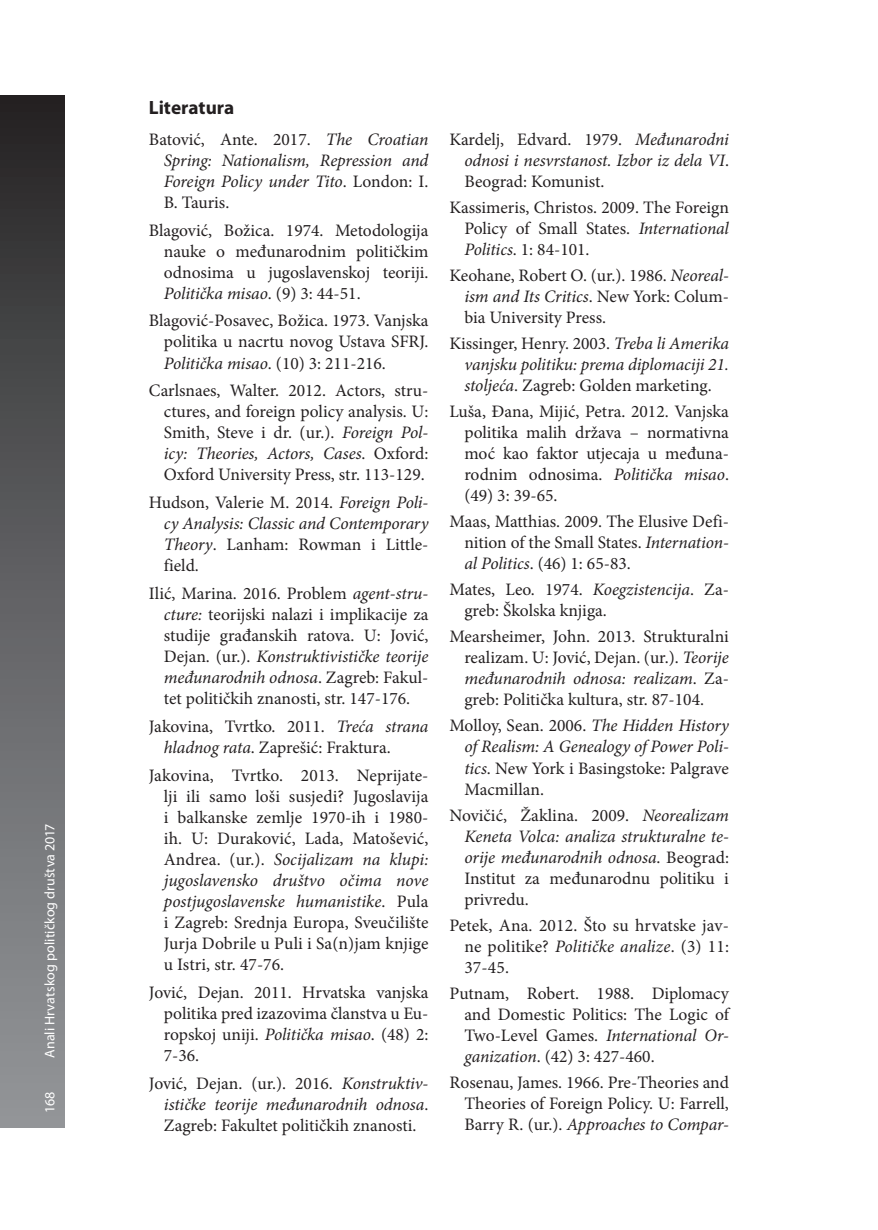
<style>
.page{position:relative;width:878px;height:1230px;background:#fff}
.page>*{position:absolute;margin:0;border:0;box-sizing:border-box;transform-origin:0 0}
.t1{font:700 19.25px "Myriad Pro";color:#231f20}
.t2{font:17.5px/21px "Minion Pro";color:#231f20;text-align:justify}
.t3{font:italic 17.5px/21px "Minion Pro";letter-spacing:-.01em;color:#231f20;text-align:justify}
.t4{font:14px "Myriad Pro";letter-spacing:.005em;color:#fff}
.s1{font-style:normal}
.s2{font-style:italic}
</style>
<div class="page">
<div style="left:0;top:95px;width:64px;height:1032px;background:linear-gradient(to bottom,#292728,#979a9d)"></div>
<p class="t4" style="left:41px;top:1057px;width:236px;rotate:-90deg">Anali Hrvatskog političkog društva 2017</p>
<p class="t4" style="left:41px;top:1112px;width:23px;rotate:-90deg">168</p>
<p class="t1" style="left:149px;top:95px;width:87px">Literatura</p>
<p class="t3" style="left:164px;top:129px;width:266px;text-indent:-15px"><span class="s1">Batović, Ante. 2017.</span> The Croatian Spring: Nationalism, Repression and Foreign Policy under Tito<span class="s1">. London: I.<br>B. Tauris.</span></p>
<p class="t2" style="left:164px;top:219px;width:266px;text-indent:-15px">Blagović, Božica. 1974. Metodologija nauke o međunarodnim političkim odnosima u jugoslavenskoj teoriji.<br><span class="s2">Politička misao</span>. (9) 3: 44-51.</p>
<p class="t2" style="left:164px;top:310px;width:266px;text-indent:-15px">Blagović-Posavec, Božica. 1973. Vanjska politika u nacrtu novog Ustava SFRJ.<br><span class="s2">Politička misao</span>. (10) 3: 211-216.</p>
<p class="t2" style="left:164px;top:380px;width:266px;text-indent:-15px">Carlsnaes, Walter. 2012. Actors, stru&shy;ctures, and foreign policy analysis. U:<br>Smith, Steve i dr. (ur.). <span class="s2">Foreign Pol&shy;icy: Theories, Actors, Cases</span>. Oxford:<br>Oxford University Press, str. 113-129.</p>
<p class="t3" style="left:164px;top:492px;width:266px;text-indent:-15px"><span class="s1">Hudson, Valerie M. 2014.</span> Foreign Poli&shy;cy Analysis: Classic and Contemporary Theory<span class="s1">. Lanham: Rowman i Little&shy;field.</span></p>
<p class="t2" style="left:164px;top:583px;width:266px;text-indent:-15px">Ilić, Marina. 2016. Problem <span class="s2">agent-stru&shy;cture:</span> teorijski nalazi i implikacije za studije građanskih ratova. U: Jović, Dejan. (ur.). <span class="s2">Konstruktivističke teorije međunarodnih odnosa</span>. Zagreb: Fakul&shy;tet političkih znanosti, str. 147-176.</p>
<p class="t2" style="left:164px;top:716px;width:266px;text-indent:-15px">Jakovina, Tvrtko. 2011. <span class="s2">Treća strana hladnog rata</span>. Zaprešić: Fraktura.</p>
<p class="t2" style="left:164px;top:764px;width:266px;text-indent:-15px">Jakovina, Tvrtko. 2013. Neprijate&shy;lji ili samo loši susjedi? Jugoslavija i balkanske zemlje 1970-ih i 1980- ih. U: Duraković, Lada, Matošević, Andrea. (ur.). <span class="s2">Socijalizam na klupi: jugoslavensko društvo očima nove postjugoslavenske humanistike</span>. Pula i Zagreb: Srednja Europa, Sveučilište Jurja Dobrile u Puli i Sa(n)jam knjige u Istri, str. 47-76.</p>
<p class="t2" style="left:164px;top:981px;width:266px;text-indent:-15px">Jović, Dejan. 2011. Hrvatska vanjska politika pred izazovima članstva u Eu&shy;ropskoj uniji. <span class="s2">Politička misao</span>. (48) 2:<br>7-36.</p>
<p class="t2" style="left:164px;top:1072px;width:266px;text-indent:-15px">Jović, Dejan. (ur.). 2016. <span class="s2">Konstruktiv&shy;ističke teorije međunarodnih odnosa</span>.<br>Zagreb: Fakultet političkih znanosti.</p>
<p class="t3" style="left:464px;top:129px;width:266px;text-indent:-15px"><span class="s1">Kardelj, Edvard. 1979.</span> Međunarodni odnosi i nesvrstanost. Izbor iz dela VI<span class="s1">.<br>Beograd: Komunist.</span></p>
<p class="t2" style="left:464px;top:197px;width:266px;text-indent:-15px">Kassimeris, Christos. 2009. The Foreign Policy of Small States. <span class="s2">International Politics</span>. 1: 84-101.</p>
<p class="t2" style="left:464px;top:265px;width:266px;text-indent:-15px">Keohane, Robert O. (ur.). 1986. <span class="s2">Neoreal&shy;ism and Its Critics</span>. New York: Colum&shy;bia University Press.</p>
<p class="t3" style="left:464px;top:333px;width:266px;text-indent:-15px"><span class="s1">Kissinger, Henry. 2003.</span> Treba li Amerika vanjsku politiku: prema diplomaciji 21. stoljeća<span class="s1">. Zagreb: Golden marketing.</span></p>
<p class="t2" style="left:464px;top:401px;width:266px;text-indent:-15px">Luša, Đana, Mijić, Petra. 2012. Vanjska politika malih država – normativna moć kao faktor utjecaja u međuna&shy;rodnim odnosima. <span class="s2">Politička misao</span>. (49) 3: 39-65.</p>
<p class="t2" style="left:464px;top:511px;width:266px;text-indent:-15px">Maas, Matthias. 2009. The Elusive Defi&shy;nition of the Small States. <span class="s2">Internation&shy;al Politics</span>. (46) 1: 65-83.</p>
<p class="t2" style="left:464px;top:579px;width:266px;text-indent:-15px">Mates, Leo. 1974. <span class="s2">Koegzistencija</span>. Za&shy;greb: Školska knjiga.</p>
<p class="t2" style="left:464px;top:626px;width:266px;text-indent:-15px">Mearsheimer, John. 2013. Strukturalni realizam. U: Jović, Dejan. (ur.). <span class="s2">Teorije međunarodnih odnosa: realizam</span>. Za&shy;greb: Politička kultura, str. 87-104.</p>
<p class="t2" style="left:464px;top:715px;width:266px;text-indent:-15px">Molloy, Sean. 2006. <span class="s2">The Hidden History of Realism: A Genealogy of Power Poli&shy;tics</span>. New York i Basingstoke: Palgrave Macmillan.</p>
<p class="t2" style="left:464px;top:804px;width:266px;text-indent:-15px">Novičić, Žaklina. 2009. <span class="s2">Neorealizam Keneta Volca: analiza strukturalne te&shy;orije međunarodnih odnosa</span>. Beograd:<br>Institut za međunarodnu politiku i privredu.</p>
<p class="t2" style="left:464px;top:914px;width:266px;text-indent:-15px">Petek, Ana. 2012. Što su hrvatske jav&shy;ne politike? <span class="s2">Političke analize</span>. (3) 11:<br>37-45.</p>
<p class="t2" style="left:464px;top:982px;width:266px;text-indent:-15px">Putnam, Robert. 1988. Diplomacy and Domestic Politics: The Logic of Two-Level Games. <span class="s2">International Or&shy;ganization</span>. (42) 3: 427-460.</p>
<p class="t2" style="left:464px;top:1071px;width:266px;text-indent:-15px">Rosenau, James. 1966. Pre-Theories and Theories of Foreign Policy. U: Farrell, Barry R. (ur.). <span class="s2">Approaches to Compar-</span></p>
</div>
